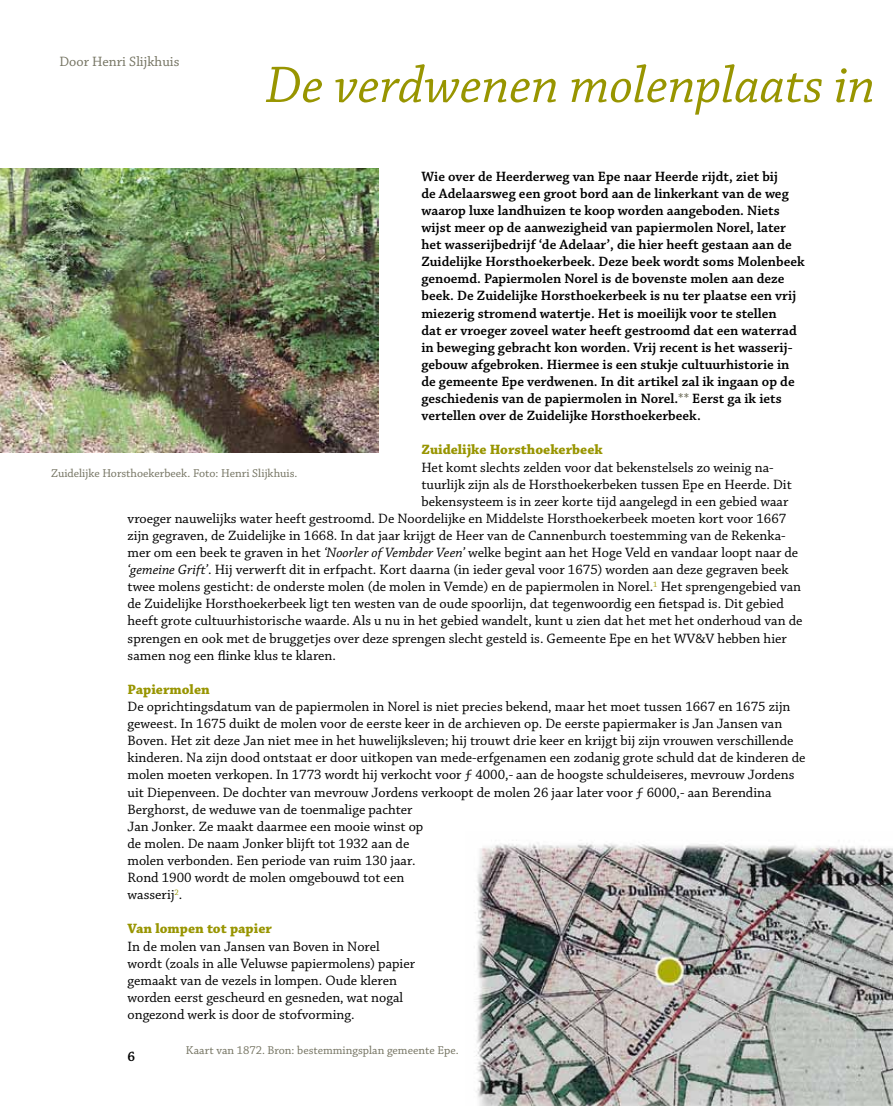
<style>
.page{position:relative;width:893px;height:1106px;background:#fff}
.page>*{position:absolute;margin:0;border:0;box-sizing:border-box;transform-origin:0 0}
.t1{font:italic 54px "Chaparral Pro";color:#989500}
.t2{font:14.25px/17.1px "Chaparral Pro";color:#000}
.t3{font:600 14.25px/17.1px "Chaparral Pro";color:#000}
.t4{font:700 14.25px "Chaparral Pro";color:#989500}
.t5{font:14.25px "Chaparral Pro";color:#747361}
.t6{font:12px "Chaparral Pro";color:#747361}
.s1{color:#747361}
.s2{font-style:italic}
</style>
<div class="page">
<img style="left:0;top:168px;width:379px;height:284px">
<img style="left:475px;top:842px;width:418px;height:264px">
<p class="t5" style="left:60px;top:53px;width:121px">Door Henri Slijkhuis</p>
<h1 class="t1" style="left:266px;top:55px;width:611px">De verdwenen molenplaats in</h1>
<p class="t3" style="left:421px;top:168px;width:385px">Wie over de Heerderweg van Epe naar Heerde rijdt, ziet bij<br>de Adelaarsweg een groot bord aan de linkerkant van de weg waarop luxe landhuizen te koop worden aangeboden. Niets wijst meer op de aanwezigheid van papiermolen Norel, later het wasserijbedrijf ‘de Adelaar’, die hier heeft gestaan aan de Zuidelijke Horsthoekerbeek. Deze beek wordt soms Molenbeek genoemd. Papiermolen Norel is de bovenste molen aan deze beek. De Zuidelijke Horsthoekerbeek is nu ter plaatse een vrij miezerig stromend watertje. Het is moeilijk voor te stellen<br>dat er vroeger zoveel water heeft gestroomd dat een waterrad in beweging gebracht kon worden. Vrij recent is het wasserij&shy;gebouw afgebroken. Hiermee is een stukje cultuurhistorie in de gemeente Epe verdwenen. In dit artikel zal ik ingaan op de geschiedenis van de papiermolen in Norel.<span class="s1">**</span> Eerst ga ik iets vertellen over de Zuidelijke Horsthoekerbeek.</p>
<p class="t4" style="left:421px;top:441px;width:183px">Zuidelijke Horsthoekerbeek</p>
<p class="t2" style="left:421px;top:459px;width:354px">Het komt slechts zelden voor dat bekenstelsels zo weinig na-</p>
<p class="t2" style="left:421px;top:476px;width:372px">tuurlijk zijn als de Horsthoekerbeken tussen Epe en Heerde. Dit</p>
<p class="t2" style="left:421px;top:493px;width:368px">bekensysteem is in zeer korte tijd aangelegd in een gebied waar</p>
<p class="t2" style="left:128px;top:510px;width:660px">vroeger nauwelijks water heeft gestroomd. De Noordelijke en Middelste Horsthoekerbeek moeten kort voor 1667</p>
<p class="t2" style="left:128px;top:527px;width:660px">zijn gegraven, de Zuidelijke in 1668. In dat jaar krijgt de Heer van de Cannenburch toestemming van de Rekenka-</p>
<p class="t2" style="left:128px;top:544px;width:672px">mer om een beek te graven in het <span class="s2">‘Noorler of Vembder Veen’</span> welke begint aan het Hoge Veld en vandaar loopt naar de</p>
<p class="t2" style="left:128px;top:561px;width:663px"><span class="s2">‘gemeine Grift’</span>. Hij verwerft dit in erfpacht. Kort daarna (in ieder geval voor 1675) worden aan deze gegraven beek</p>
<p class="t2" style="left:128px;top:579px;width:675px">twee molens gesticht: de onderste molen (de molen in Vemde) en de papiermolen in Norel.<sup>1</sup> Het sprengengebied van</p>
<p class="t2" style="left:128px;top:596px;width:658px">de Zuidelijke Horsthoekerbeek ligt ten westen van de oude spoorlijn, dat tegenwoordig een fietspad is. Dit gebied</p>
<p class="t2" style="left:128px;top:613px;width:676px">heeft grote cultuurhistorische waarde. Als u nu in het gebied wandelt, kunt u zien dat het met het onderhoud van de</p>
<p class="t2" style="left:128px;top:630px;width:661px">sprengen en ook met de bruggetjes over deze sprengen slecht gesteld is. Gemeente Epe en het WV&amp;V hebben hier</p>
<p class="t2" style="left:128px;top:647px;width:210px">samen nog een flinke klus te klaren.</p>
<p class="t4" style="left:128px;top:681px;width:84px">Papiermolen</p>
<p class="t2" style="left:128px;top:698px;width:679px">De oprichtingsdatum van de papiermolen in Norel is niet precies bekend, maar het moet tussen 1667 en 1675 zijn geweest. In 1675 duikt de molen voor de eerste keer in de archieven op. De eerste papiermaker is Jan Jansen van Boven. Het zit deze Jan niet mee in het huwelijksleven; hij trouwt drie keer en krijgt bij zijn vrouwen verschillende kinderen. Na zijn dood ontstaat er door uitkopen van mede-erfgenamen een zodanig grote schuld dat de kinderen de molen moeten verkopen. In 1773 wordt hij verkocht voor ƒ 4000,- aan de hoogste schuldeiseres, mevrouw Jordens uit Diepenveen. De dochter van mevrouw Jordens verkoopt de molen 26 jaar later voor ƒ 6000,- aan Berendina Berghorst, de weduwe van de toenmalige pachter<br>Jan Jonker. Ze maakt daarmee een mooie winst op<br>de molen. De naam Jonker blijft tot 1932 aan de<br>molen verbonden. Een periode van ruim 130 jaar.<br>Rond 1900 wordt de molen omgebouwd tot een<br>wasserij<sup>2</sup>.</p>
<p class="t4" style="left:128px;top:920px;width:146px">Van lompen tot papier</p>
<p class="t2" style="left:128px;top:938px;width:289px">In de molen van Jansen van Boven in Norel wordt (zoals in alle Veluwse papiermolens) papier gemaakt van de vezels in lompen. Oude kleren worden eerst gescheurd en gesneden, wat nogal ongezond werk is door de stofvorming.</p>
<p class="t6" style="left:51px;top:466px;width:248px">Zuidelijke Horsthoekerbeek. Foto: Henri Slijkhuis.</p>
<p class="t3" style="left:128px;top:1048px;width:9px">6</p>
<p class="t6" style="left:186px;top:1043px;width:274px">Kaart van 1872. Bron: bestemmingsplan gemeente Epe.</p>
</div>
